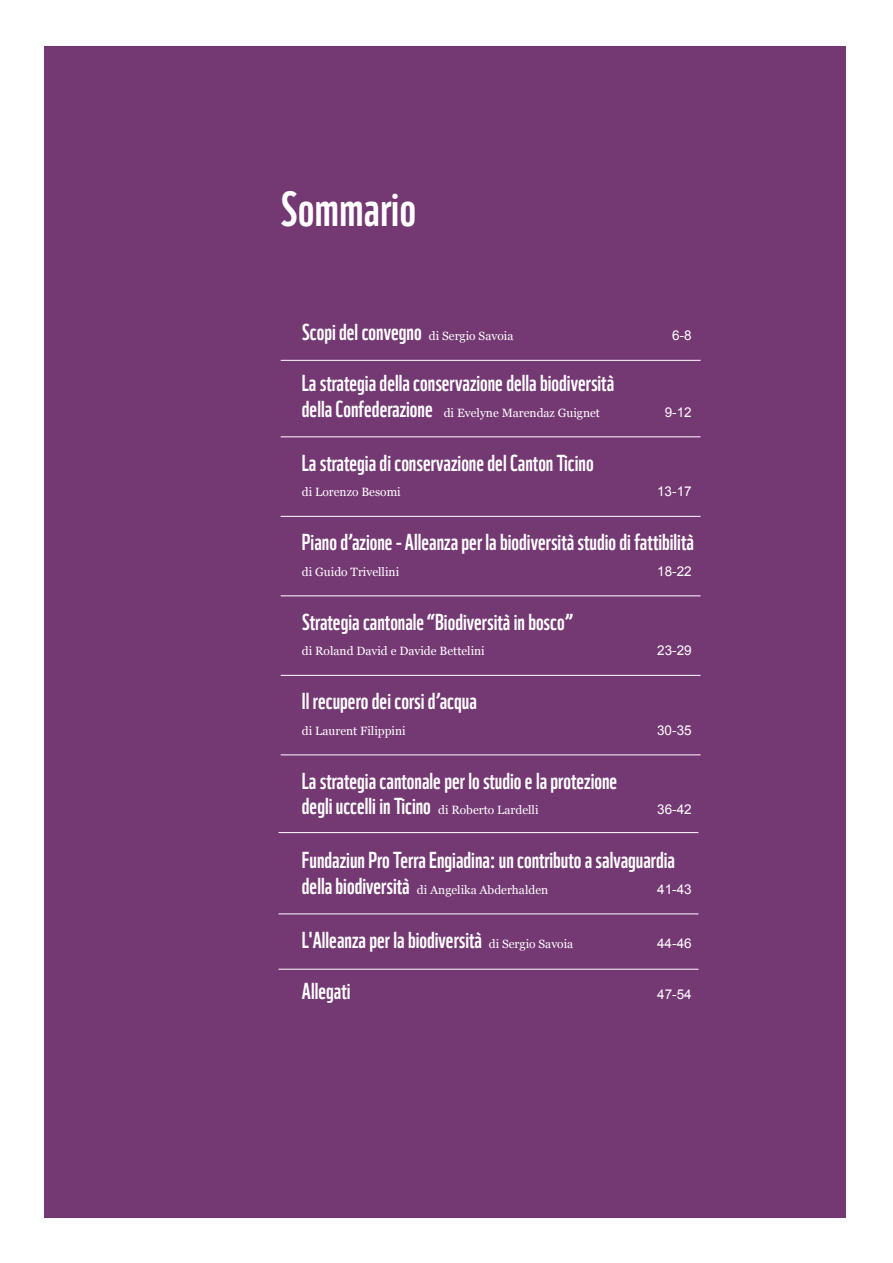
<style>
.page{position:relative;width:893px;height:1263px;background:#fff}
.page>*{position:absolute;margin:0;border:0;box-sizing:border-box;transform-origin:0 0}
.t1{font:48px "WWF";letter-spacing:.01em;color:#fff}
.t2{font:22.5px/25.5px "WWF";color:#fff}
.t3{font:13.5px "Arial";color:#fff}
.t4{font:12px "Georgia";color:#fff}
.s1{font-family:"Georgia";font-size:12px}
.s2{font-family:"WWF";font-size:22.5px}
</style>
<div class="page">
<div style="left:45px;top:46px;width:801px;height:1171px;background:#743873"></div>
<hr style="left:281px;top:360px;width:420px;height:1px;background:#fff">
<hr style="left:281px;top:436px;width:420px;height:1px;background:#fff">
<hr style="left:281px;top:516px;width:420px;height:1px;background:#fff">
<hr style="left:281px;top:595px;width:420px;height:1px;background:#fff">
<hr style="left:281px;top:675px;width:420px;height:1px;background:#fff">
<hr style="left:281px;top:754px;width:420px;height:1px;background:#fff">
<hr style="left:279px;top:832px;width:419px;height:1px;background:#fff">
<hr style="left:279px;top:913px;width:419px;height:1px;background:#fff">
<hr style="left:279px;top:969px;width:419px;height:1px;background:#fff">
<h1 class="t1" style="left:281px;top:171px;width:137px">Sommario</h1>
<p class="t2" style="left:302px;top:317px;width:213px">Scopi del convegno <span class="s1">di Sergio Savoia</span></p>
<p class="t3" style="left:672px;top:327px;width:21px">6-8</p>
<p class="t2" style="left:302px;top:368px;width:314px">La strategia della conservazione della biodiversità</p>
<p class="t4" style="left:302px;top:404px;width:300px"><span class="s2">della Confederazione</span> di Evelyne Marendaz Guignet</p>
<p class="t3" style="left:665px;top:403px;width:29px">9-12</p>
<p class="t2" style="left:302px;top:448px;width:293px">La strategia di conservazione del Canton Ticino</p>
<p class="t4" style="left:302px;top:483px;width:100px">di Lorenzo Besomi</p>
<p class="t3" style="left:657px;top:483px;width:36px">13-17</p>
<p class="t2" style="left:302px;top:527px;width:393px">Piano d’azione - Alleanza per la biodiversità studio di fattibilità</p>
<p class="t4" style="left:302px;top:563px;width:99px">di Guido Trivellini</p>
<p class="t3" style="left:657px;top:562px;width:36px">18-22</p>
<p class="t2" style="left:302px;top:607px;width:272px">Strategia cantonale “Biodiversità in bosco”</p>
<p class="t4" style="left:302px;top:642px;width:184px">di Roland David e Davide Bettelini</p>
<p class="t3" style="left:657px;top:642px;width:36px">23-29</p>
<p class="t2" style="left:302px;top:686px;width:176px">Il recupero dei corsi d’acqua</p>
<p class="t4" style="left:302px;top:722px;width:105px">di Laurent Filippini</p>
<p class="t3" style="left:657px;top:721px;width:36px">30-35</p>
<p class="t2" style="left:302px;top:766px;width:317px">La strategia cantonale per lo studio e la protezione degli uccelli in Ticino <span class="s1">di Roberto Lardelli</span></p>
<p class="t3" style="left:657px;top:801px;width:36px">36-42</p>
<p class="t2" style="left:302px;top:845px;width:375px">Fundaziun Pro Terra Engiadina: un contributo a salvaguardia</p>
<p class="t4" style="left:302px;top:881px;width:248px"><span class="s2">della biodiversità</span> di Angelika Abderhalden</p>
<p class="t3" style="left:657px;top:880px;width:36px">41-43</p>
<p class="t2" style="left:302px;top:925px;width:273px">L'Alleanza per la biodiversità <span class="s1">di Sergio Savoia</span></p>
<p class="t3" style="left:657px;top:934px;width:36px">44-46</p>
<p class="t2" style="left:302px;top:976px;width:50px">Allegati</p>
<p class="t3" style="left:657px;top:985px;width:36px">47-54</p>
</div>
